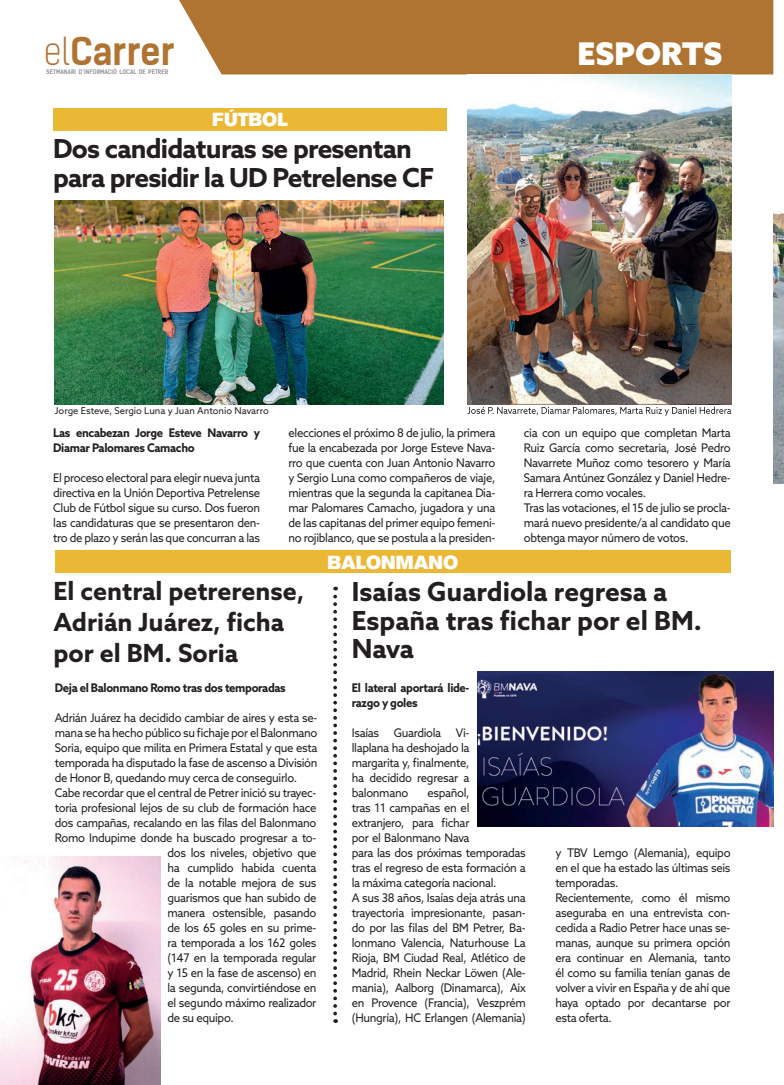
<style>
.page{position:relative;width:784px;height:1085px;background:#fff}
.page>*{position:absolute;margin:0;border:0;box-sizing:border-box;transform-origin:0 0}
.t1{font:700 36.62px "Kelson Sans";color:#b07432}
.t2{font:900 31.25px "Azo Sans";color:#fff}
.t3{font:700 26.25px/28.8px "Azo Sans";letter-spacing:-.03em;color:#231f20}
.t4{font:700 26.25px/28.8px "Azo Sans";color:#231f20}
.t5{font:700 25px/31.2px "Azo Sans";color:#231f20}
.t6{font:18.75px "Akzidenz Grotesk BQ Super";color:#fff}
.t7{font:11.88px/15px "Azo Sans";letter-spacing:-.03em;color:#231f20;text-align:justify;scale:.95 1}
.t8{font:700 11.88px/15px "Azo Sans";letter-spacing:-.03em;color:#231f20;scale:.95 1}
.t9{font:9.38px "Azo Sans";color:#231f20}
.t10{font:700 6px "Kelson Sans";color:#939598}
.s1{font-weight:300}
</style>
<div class="page">
<svg style="left:333px;top:586px;width:4px;height:436px"></svg>
<div style="left:179px;top:0;width:593px;height:74px;background:#b07432"></div>
<div style="left:53px;top:108px;width:393px;height:22px;background:#ebb836"></div>
<img style="left:467px;top:75px;width:263px;height:330px">
<div style="left:55px;top:550px;width:675px;height:23px;background:#ebb836"></div>
<img style="left:773px;top:212px;width:10px;height:271px">
<img style="left:0;top:856px;width:161px;height:228px">
<img style="left:477px;top:671px;width:295px;height:155px">
<svg style="left:467px;top:406px;width:263px;height:10px"></svg>
<img style="left:55px;top:200px;width:388px;height:205px">
<h1 class="t1" style="left:44px;top:28px;width:132px"><span class="s1">el</span>Carrer</h1>
<h2 class="t2" style="left:577px;top:33px;width:146px">ESPORTS</h2>
<p class="t10" style="left:46px;top:68px;width:124px">SETMANARI D’INFORMACIÓ LOCAL DE PETRER</p>
<h3 class="t6" style="left:212px;top:108px;width:77px">FÚTBOL</h3>
<h3 class="t3" style="left:53px;top:134px;width:382px">Dos candidaturas se presentan para presidir la UD Petrelense CF</h3>
<p class="t9" style="left:55px;top:404px;width:215px">Jorge Esteve, Sergio Luna y Juan Antonio Navarro</p>
<p class="t7" style="left:288px;top:424px;width:219px">elecciones el próximo 8 de julio, la primera fue la encabezada por Jorge Esteve Nava&shy;rro que cuenta con Juan Antonio Navarro y Sergio Luna como compañeros de viaje, mientras que la segunda la capitanea Dia&shy;mar Palomares Camacho, jugadora y una de las capitanas del primer equipo femeni&shy;no rojiblanco, que se postula a la presiden-</p>
<p class="t7" style="left:523px;top:424px;width:219px;text-align:left">cia con un equipo que completan Marta Ruiz García como secretaria, José Pedro Navarrete Muñoz como tesorero y María Samara Antúnez González y Daniel Hedre&shy;ra Herrera como vocales.<br>Tras las votaciones, el 15 de julio se procla&shy;mará nuevo presidente/a al candidato que obtenga mayor número de votos.</p>
<h3 class="t4" style="left:351px;top:576px;width:351px">Isaías Guardiola regresa a<br>España tras fichar por el BM.<br>Nava</h3>
<p class="t8" style="left:351px;top:679px;width:125px">El lateral aportará lide&shy;razgo y goles</p>
<p class="t7" style="left:351px;top:724px;width:125px">Isaías Guardiola Vi&shy;llaplana ha deshojado la margarita y, finalmente, ha decidido regresar a balonmano</p>
<p class="t8" style="left:53px;top:424px;width:219px">Las encabezan Jorge Esteve Navarro y<br>Diamar Palomares Camacho</p>
<p class="t7" style="left:53px;top:469px;width:219px">El proceso electoral para elegir nueva junta directiva en la Unión Deportiva Petrelense Club de Fútbol sigue su curso. Dos fueron las candidaturas que se presentaron den&shy;tro de plazo y serán las que concurran a las</p>
<h3 class="t5" style="left:53px;top:574px;width:252px">El central petrerense,<br>Adrián Juárez, ficha por el BM. Soria</h3>
<p class="t8" style="left:55px;top:679px;width:244px">Deja el Balonmano Romo tras dos temporadas</p>
<p class="t7" style="left:55px;top:709px;width:278px">Adrián Juárez ha decidido cambiar de aires y esta se-</p>
<p class="t7" style="left:55px;top:724px;width:278px">mana se ha hecho público su fichaje por el Balonmano</p>
<p class="t7" style="left:55px;top:739px;width:278px">Soria, equipo que milita en Primera Estatal y que esta</p>
<p class="t7" style="left:55px;top:754px;width:278px">temporada ha disputado la fase de ascenso a División</p>
<p class="t7" style="left:55px;top:769px;width:256px">de Honor B, quedando muy cerca de conseguirlo.</p>
<p class="t7" style="left:55px;top:784px;width:277px">Cabe recordar que el central de Petrer inició su trayec-</p>
<p class="t7" style="left:55px;top:799px;width:277px">toria profesional lejos de su club de formación hace</p>
<p class="t7" style="left:55px;top:814px;width:277px">dos campañas, recalando en las filas del Balonmano</p>
<p class="t7" style="left:55px;top:829px;width:277px">Romo Indupime donde ha buscado progresar a to-</p>
<p class="t7" style="left:167px;top:844px;width:158px">dos los niveles, objetivo que</p>
<p class="t7" style="left:167px;top:859px;width:158px">ha cumplido habida cuenta</p>
<p class="t7" style="left:167px;top:874px;width:158px">de la notable mejora de sus</p>
<p class="t7" style="left:167px;top:889px;width:158px">guarismos que han subido de</p>
<p class="t7" style="left:167px;top:904px;width:158px">manera ostensible, pasando</p>
<p class="t7" style="left:167px;top:919px;width:158px">de los 65 goles en su prime-</p>
<p class="t7" style="left:167px;top:934px;width:158px">ra temporada a los 162 goles</p>
<p class="t7" style="left:167px;top:949px;width:158px">(147 en la temporada regular</p>
<p class="t7" style="left:167px;top:964px;width:158px">y 15 en la fase de ascenso) en</p>
<p class="t7" style="left:167px;top:979px;width:158px">la segunda, convirtiéndose en</p>
<p class="t7" style="left:167px;top:994px;width:158px">el segundo máximo realizador</p>
<p class="t7" style="left:167px;top:1009px;width:71px">de su equipo.</p>
<h3 class="t6" style="left:327px;top:551px;width:132px">BALONMANO</h3>
<p class="t7" style="left:351px;top:784px;width:184px;text-align:left;text-indent:76px">español,<br>tras 11 campañas en el<br>extranjero, para fichar<br>por el Balonmano Nava<br>para las dos próximas temporadas tras el regreso de esta formación a la máxima categoría nacional.<br>A sus 38 años, Isaías deja atrás una trayectoria impresionante, pasan&shy;do por las filas del BM Petrer, Ba&shy;lonmano Valencia, Naturhouse La<br>Rioja, BM Ciudad Real, Atlético de<br>Madrid, Rhein Neckar Löwen (Ale&shy;mania), Aalborg (Dinamarca), Aix en Provence (Francia), Veszprém (Hungría), HC Erlangen (Alemania)</p>
<p class="t7" style="left:555px;top:844px;width:186px;text-align:left">y TBV Lemgo (Alemania), equipo en el que ha estado las últimas seis temporadas.<br>Recientemente, como él mismo aseguraba en una entrevista con&shy;cedida a Radio Petrer hace unas se&shy;manas, aunque su primera opción era continuar en Alemania, tanto él como su familia tenían ganas de volver a vivir en España y de ahí que haya optado por decantarse por esta oferta.</p>
</div>
